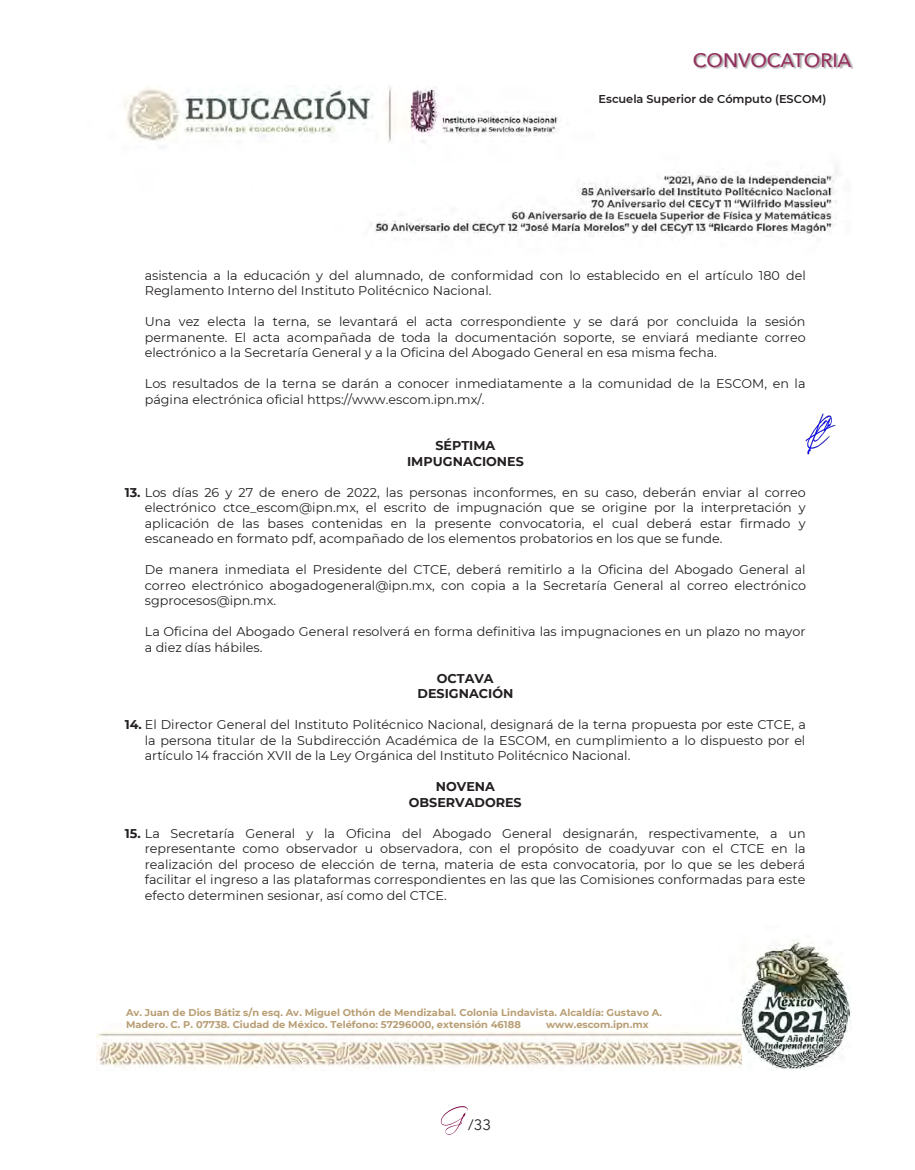
<style>
.page{position:relative;width:915px;height:1170px;background:#fff}
.page>*{position:absolute;margin:0;border:0;box-sizing:border-box;transform-origin:0 0}
.t1{font:500 19.5px "Avenir Next";color:#932f5c}
.t2{font:15px "Avenir Next";color:#231f20}
.t3{font:12.75px/15.5px "Montserrat";color:#231f20;text-align:justify}
.t4{font:700 12.75px/15.5px "Montserrat";color:#231f20;text-align:center}
.t5{font:600 11.4px "Montserrat";color:#231f20}
.t6{font:700 9.9px/12px "Montserrat";color:#b89e74}
.s1{font-weight:700}
</style>
<div class="page">
<svg style="left:440px;top:1106px;width:28px;height:28px"></svg>
<div style="left:693px;top:54px;width:160px;height:16px;background:#231f20;opacity:.4"></div>
<img style="left:124px;top:86px;width:726px;height:983px">
<img style="left:700px;top:1010px;width:41px;height:51px">
<img style="left:96px;top:1023px;width:644px;height:46px">
<img style="left:116px;top:1005px;width:584px;height:28px">
<img style="left:804px;top:413px;width:32px;height:41px">
<h1 class="t1" style="left:692px;top:44px;width:160px">CONVOCATORIA</h1>
<p class="t5" style="left:598px;top:91px;width:229px">Escuela Superior de Cómputo (ESCOM)</p>
<p class="t3" style="left:145px;top:267px;width:662px">asistencia a la educación y del alumnado, de conformidad con lo establecido en el artículo 180 del<br>Reglamento Interno del Instituto Politécnico Nacional.</p>
<p class="t3" style="left:145px;top:313px;width:662px">Una vez electa la terna, se levantará el acta correspondiente y se dará por concluida la sesión permanente. El acta acompañada de toda la documentación soporte, se enviará mediante correo electrónico a la Secretaría General y a la Oficina del Abogado General en esa misma fecha.</p>
<p class="t3" style="left:145px;top:375px;width:662px">Los resultados de la terna se darán a conocer inmediatamente a la comunidad de la ESCOM, en la página electrónica oficial https://www.escom.ipn.mx/.</p>
<p class="t4" style="left:407px;top:437px;width:118px">SÉPTIMA<br>IMPUGNACIONES</p>
<p class="t3" style="left:145px;top:484px;width:662px;text-indent:-20px"><span class="s1">13.</span> Los días 26 y 27 de enero de 2022, las personas inconformes, en su caso, deberán enviar al correo electrónico ctce_escom@ipn.mx, el escrito de impugnación que se origine por la interpretación y aplicación de las bases contenidas en la presente convocatoria, el cual deberá estar firmado y escaneado en formato pdf, acompañado de los elementos probatorios en los que se funde.</p>
<p class="t3" style="left:145px;top:561px;width:662px">De manera inmediata el Presidente del CTCE, deberá remitirlo a la Oficina del Abogado General al correo electrónico abogadogeneral@ipn.mx, con copia a la Secretaría General al correo electrónico sgprocesos@ipn.mx.</p>
<p class="t3" style="left:145px;top:623px;width:662px">La Oficina del Abogado General resolverá en forma definitiva las impugnaciones en un plazo no mayor a diez días hábiles.</p>
<p class="t4" style="left:417px;top:670px;width:97px">OCTAVA<br>DESIGNACIÓN</p>
<p class="t3" style="left:145px;top:716px;width:662px;text-indent:-20px"><span class="s1">14.</span> El Director General del Instituto Politécnico Nacional, designará de la terna propuesta por este CTCE, a la persona titular de la Subdirección Académica de la ESCOM, en cumplimiento a lo dispuesto por el artículo 14 fracción XVII de la Ley Orgánica del Instituto Politécnico Nacional.</p>
<p class="t4" style="left:409px;top:778px;width:114px">NOVENA<br>OBSERVADORES</p>
<p class="t3" style="left:145px;top:825px;width:662px;text-indent:-20px"><span class="s1">15.</span> La Secretaría General y la Oficina del Abogado General designarán, respectivamente, a un representante como observador u observadora, con el propósito de coadyuvar con el CTCE en la realización del proceso de elección de terna, materia de esta convocatoria, por lo que se les deberá facilitar el ingreso a las plataformas correspondientes en las que las Comisiones conformadas para este efecto determinen sesionar, así como del CTCE.</p>
<p class="t6" style="left:126px;top:1005px;width:537px">Av. Juan de Dios Bátiz s/n esq. Av. Miguel Othón de Mendizabal. Colonia Lindavista. Alcaldía: Gustavo A.<br>Madero. C. P. 07738. Ciudad de México. Teléfono: 57296000, extensión 46188</p>
<p class="t6" style="left:546px;top:1017px;width:104px">www.escom.ipn.mx</p>
<p class="t2" style="left:468px;top:1111px;width:24px">/33</p>
</div>
